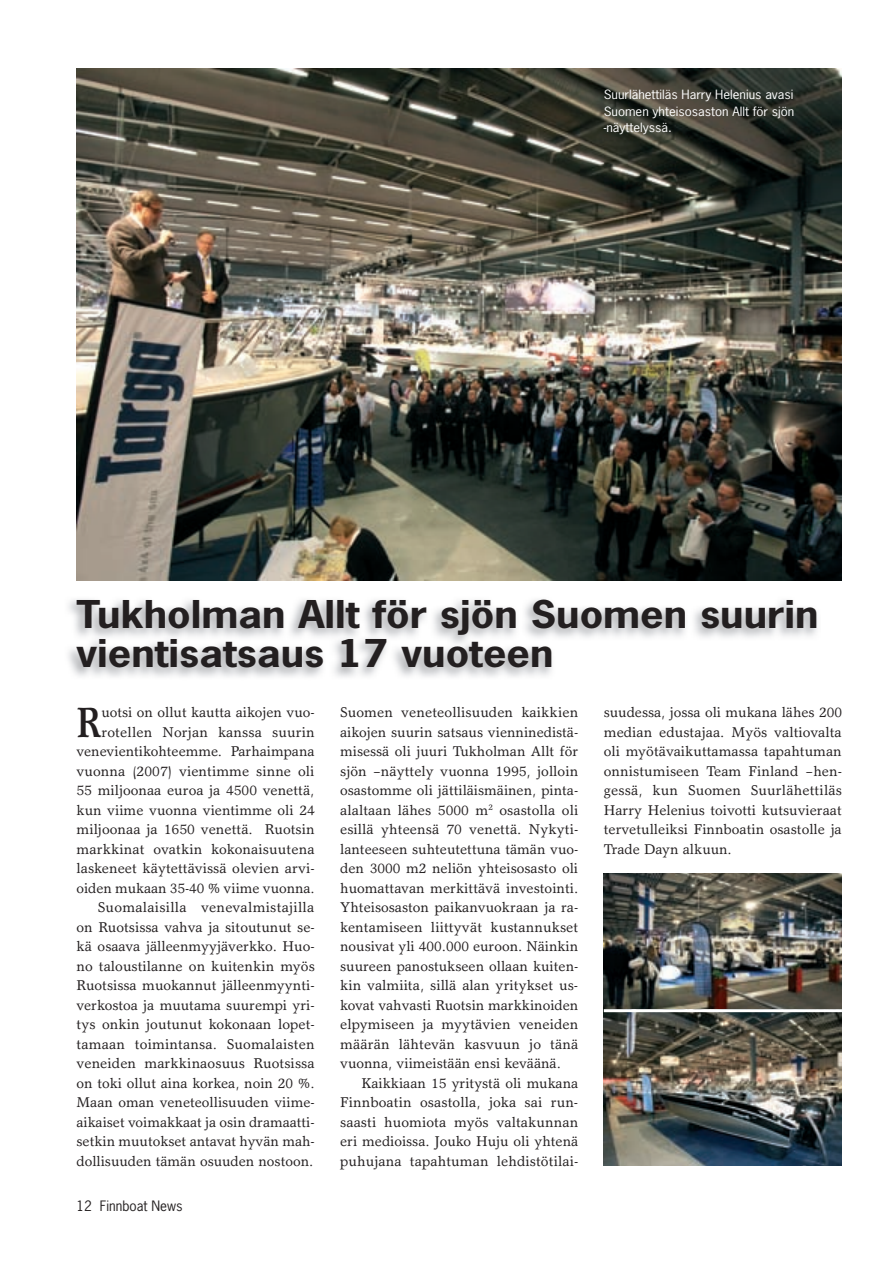
<style>
.page{position:relative;width:893px;height:1263px;background:#fff}
.page>*{position:absolute;margin:0;border:0;box-sizing:border-box;transform-origin:0 0}
.t1{font:700 42.6px "Garth Graphic";color:#231f20;scale:.75 1}
.t2{font:700 36px/39px "News Gothic Std";color:#231f20;scale:1.15 1}
.t3{font:14.25px/19.5px "Garth Graphic";color:#231f20;text-align:justify}
.t4{font:13.5px "News Gothic Std";color:#231f20}
.t5{font:12px/16.5px "News Gothic Std";color:#fff;text-align:justify;scale:1.1 1}
</style>
<div class="page">
<img style="left:77px;top:68px;width:765px;height:513px">
<img style="left:604px;top:873px;width:238px;height:293px">
<hr style="left:604px;top:1009px;width:238px;height:3px;background:#fff">
<p class="t5" style="left:604px;top:86px;width:175px">Suurlähettiläs Harry Helenius avasi Suomen yhteisosaston Allt för sjön -näyttelyssä.</p>
<h2 class="t2" style="left:77px;top:594px;width:647px">Tukholman Allt för sjön Suomen suurin vientisatsaus 17 vuoteen</h2>
<p class="t3" style="left:604px;top:702px;width:240px">suudessa, jossa oli mukana lähes 200 median edustajaa. Myös valtiovalta oli myötävaikuttamassa tapahtuman onnistumiseen Team Finland –hen&shy;gessä, kun Suomen Suurlähettiläs Harry Helenius toivotti kutsuvieraat tervetulleiksi Finnboatin osastolle ja Trade Dayn alkuun.</p>
<p class="t3" style="left:77px;top:702px;width:240px;text-align:right">uotsi on ollut kautta aikojen vuo&shy;rotellen Norjan kanssa suurin venevientikohteemme. Parhaimpana vuonna (2007) vientimme sinne oli 55 miljoonaa euroa ja 4500 venettä, kun viime vuonna vientimme oli 24 miljoonaa ja 1650 venettä. Ruotsin markkinat ovatkin kokonaisuutena laskeneet käytettävissä olevien arvi&shy;oiden mukaan 35-40 % viime vuonna.<br>Suomalaisilla venevalmistajilla<br>on Ruotsissa vahva ja sitoutunut se&shy;kä osaava jälleenmyyjäverkko. Huo&shy;no taloustilanne on kuitenkin myös Ruotsissa muokannut jälleenmyynti&shy;verkostoa ja muutama suurempi yri&shy;tys onkin joutunut kokonaan lopet&shy;tamaan toimintansa. Suomalaisten veneiden markkinaosuus Ruotsissa on toki ollut aina korkea, noin 20 %.<br>Maan oman veneteollisuuden viime&shy;aikaiset voimakkaat ja osin dramaatti&shy;setkin muutokset antavat hyvän mah&shy;dollisuuden tämän osuuden nostoon.</p>
<p class="t3" style="left:340px;top:702px;width:240px">Suomen veneteollisuuden kaikkien aikojen suurin satsaus vienninedistä&shy;misessä oli juuri Tukholman Allt för sjön –näyttely vuonna 1995, jolloin osastomme oli jättiläismäinen, pinta&shy;alaltaan lähes 5000 m<sup>2</sup> osastolla oli esillä yhteensä 70 venettä. Nykyti&shy;lanteeseen suhteutettuna tämän vuo&shy;den 3000 m2 neliön yhteisosasto oli huomattavan merkittävä investointi.<br>Yhteisosaston paikanvuokraan ja ra&shy;kentamiseen liittyvät kustannukset nousivat yli 400.000 euroon. Näinkin suureen panostukseen ollaan kuiten&shy;kin valmiita, sillä alan yritykset us&shy;kovat vahvasti Ruotsin markkinoiden elpymiseen ja myytävien veneiden määrän lähtevän kasvuun jo tänä vuonna, viimeistään ensi keväänä.</p>
<h1 class="t1" style="left:77px;top:696px;width:35px">R</h1>
<p class="t3" style="left:340px;top:1073px;width:240px;text-indent:21px">Kaikkiaan 15 yritystä oli mukana Finnboatin osastolla, joka sai run&shy;saasti huomiota myös valtakunnan eri medioissa. Jouko Huju oli yhtenä puhujana tapahtuman lehdistötilai-</p>
<p class="t4" style="left:77px;top:1197px;width:108px">12 Finnboat News</p>
</div>
